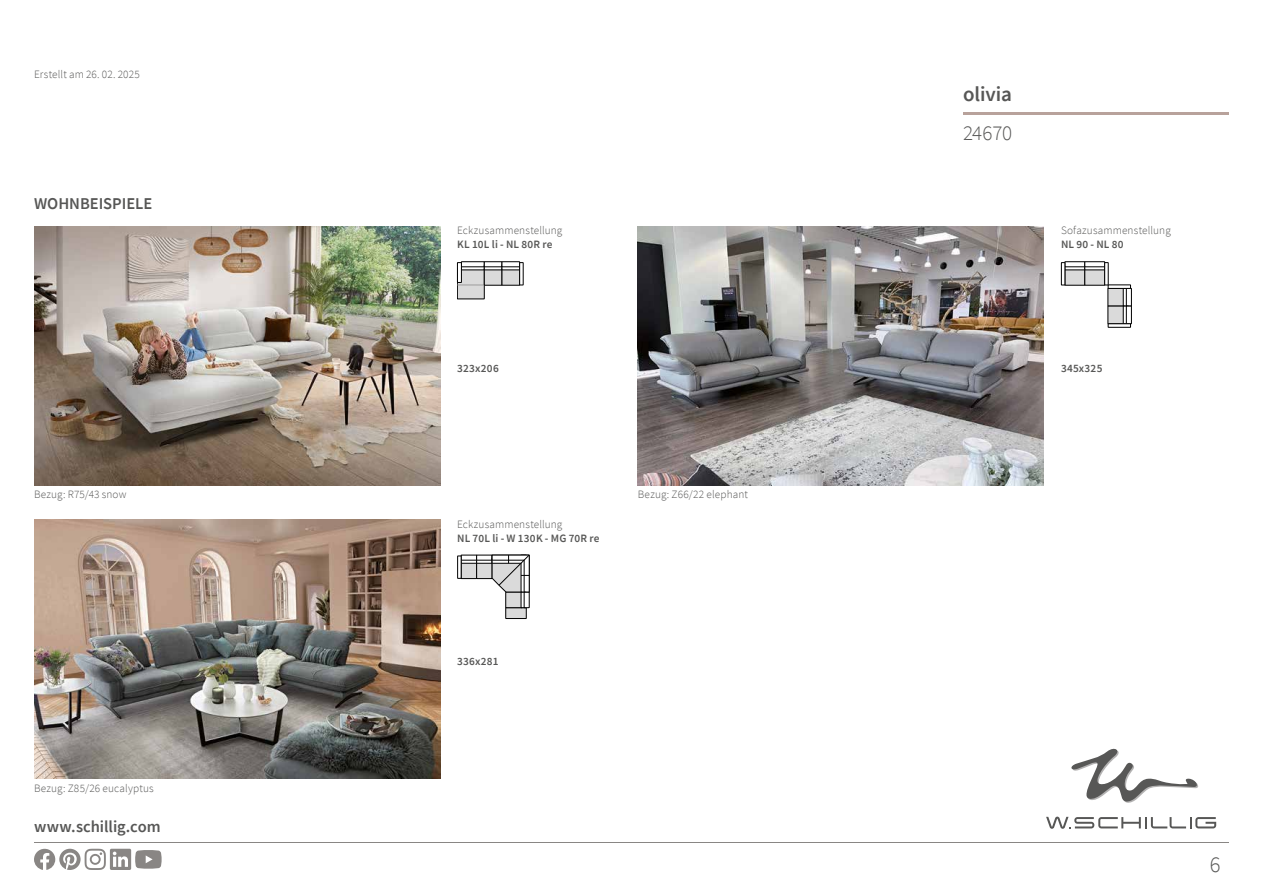
<style>
.page{position:relative;width:1263px;height:893px;background:#fff}
.page>*{position:absolute;margin:0;border:0;box-sizing:border-box;transform-origin:0 0}
.t1{font:300 22.5px "Source Sans Pro";color:#575756}
.t2{font:600 21px "Source Sans Pro";letter-spacing:-.005em;color:#575756}
.t3{font:300 21px "Source Sans Pro";letter-spacing:-.01em;color:#575756}
.t4{font:600 16.5px "Source Sans Pro";color:#575756}
.t5{font:300 11.25px "Source Sans Pro";letter-spacing:.015em;color:#575756}
.t6{font:600 11.25px "Source Sans Pro";letter-spacing:.02em;color:#575756}
</style>
<div class="page">
<hr style="left:34px;top:842px;width:1195px;height:1px;background:#898684">
<hr style="left:963px;top:113px;width:266px;height:2px;background:#b8a29b">
<img style="left:34px;top:226px;width:406px;height:259px">
<div style="left:457px;top:269px;width:27px;height:30px;background:#dadada"></div>
<div style="left:457px;top:269px;width:27px;height:30px;border:1px solid #000"></div>
<div style="left:461px;top:265px;width:23px;height:5px;background:#b0b0b0"></div>
<div style="left:461px;top:265px;width:23px;height:5px;border:1px solid #000"></div>
<div style="left:461px;top:262px;width:23px;height:5px;border:1px solid #000"></div>
<div style="left:457px;top:262px;width:4px;height:21px;border:1px solid #000"></div>
<svg style="left:457px;top:285px;width:27px;height:1px"></svg>
<div style="left:484px;top:269px;width:18px;height:16px;background:#dadada"></div>
<div style="left:484px;top:269px;width:18px;height:16px;border:1px solid #000"></div>
<div style="left:484px;top:265px;width:18px;height:5px;background:#b0b0b0"></div>
<div style="left:484px;top:265px;width:18px;height:5px;border:1px solid #000"></div>
<div style="left:484px;top:262px;width:18px;height:5px;border:1px solid #000"></div>
<div style="left:502px;top:269px;width:18px;height:16px;background:#dadada"></div>
<div style="left:502px;top:269px;width:18px;height:16px;border:1px solid #000"></div>
<div style="left:502px;top:265px;width:18px;height:5px;background:#b0b0b0"></div>
<div style="left:502px;top:265px;width:18px;height:5px;border:1px solid #000"></div>
<div style="left:502px;top:262px;width:18px;height:5px;border:1px solid #000"></div>
<div style="left:519px;top:262px;width:4px;height:23px;border:1px solid #000"></div>
<img style="left:638px;top:226px;width:406px;height:259px">
<div style="left:1108px;top:288px;width:16px;height:18px;background:#dadada"></div>
<div style="left:1108px;top:288px;width:16px;height:18px;border:1px solid #000"></div>
<div style="left:1123px;top:288px;width:5px;height:18px;background:#d7d7d7"></div>
<div style="left:1123px;top:288px;width:5px;height:18px;border:1px solid #000"></div>
<div style="left:1126px;top:288px;width:5px;height:18px;border:1px solid #000"></div>
<div style="left:1108px;top:306px;width:16px;height:18px;background:#dadada"></div>
<div style="left:1108px;top:306px;width:16px;height:18px;border:1px solid #000"></div>
<div style="left:1123px;top:306px;width:5px;height:18px;background:#d7d7d7"></div>
<div style="left:1123px;top:306px;width:5px;height:18px;border:1px solid #000"></div>
<div style="left:1126px;top:306px;width:5px;height:18px;border:1px solid #000"></div>
<div style="left:1108px;top:324px;width:23px;height:3px;border:1px solid #000"></div>
<div style="left:1108px;top:285px;width:23px;height:4px;border:1px solid #000"></div>
<div style="left:1065px;top:269px;width:20px;height:16px;background:#dadada"></div>
<div style="left:1065px;top:269px;width:20px;height:16px;border:1px solid #000"></div>
<div style="left:1065px;top:265px;width:20px;height:5px;background:#b0b0b0"></div>
<div style="left:1065px;top:265px;width:20px;height:5px;border:1px solid #000"></div>
<div style="left:1065px;top:262px;width:20px;height:5px;border:1px solid #000"></div>
<div style="left:1061px;top:262px;width:4px;height:23px;border:1px solid #000"></div>
<div style="left:1085px;top:269px;width:20px;height:16px;background:#dadada"></div>
<div style="left:1085px;top:269px;width:20px;height:16px;border:1px solid #000"></div>
<div style="left:1085px;top:265px;width:20px;height:5px;background:#b0b0b0"></div>
<div style="left:1085px;top:265px;width:20px;height:5px;border:1px solid #000"></div>
<div style="left:1085px;top:262px;width:20px;height:5px;border:1px solid #000"></div>
<div style="left:1104px;top:262px;width:4px;height:23px;border:1px solid #000"></div>
<img style="left:34px;top:520px;width:406px;height:259px">
<div style="left:461px;top:562px;width:16px;height:17px;background:#dadada"></div>
<div style="left:461px;top:562px;width:16px;height:17px;border:1px solid #000"></div>
<div style="left:461px;top:558px;width:16px;height:5px;background:#535353"></div>
<div style="left:461px;top:558px;width:16px;height:5px;border:1px solid #000"></div>
<div style="left:461px;top:555px;width:16px;height:5px;border:1px solid #000"></div>
<div style="left:457px;top:556px;width:4px;height:22px;border:1px solid #000"></div>
<div style="left:477px;top:562px;width:15px;height:17px;background:#dadada"></div>
<div style="left:476px;top:562px;width:16px;height:17px;border:1px solid #000"></div>
<div style="left:477px;top:558px;width:15px;height:5px;background:#535353"></div>
<div style="left:476px;top:558px;width:16px;height:5px;border:1px solid #000"></div>
<div style="left:476px;top:555px;width:16px;height:5px;border:1px solid #000"></div>
<svg style="left:492px;top:555px;width:37px;height:37px"></svg>
<div style="left:506px;top:608px;width:20px;height:10px;background:#dadada"></div>
<div style="left:506px;top:608px;width:20px;height:11px;border:1px solid #000"></div>
<div style="left:506px;top:592px;width:16px;height:16px;background:#dadada"></div>
<div style="left:506px;top:592px;width:16px;height:16px;border:1px solid #000"></div>
<div style="left:521px;top:592px;width:5px;height:16px;background:#a4a4a4"></div>
<div style="left:521px;top:592px;width:5px;height:16px;border:1px solid #000"></div>
<div style="left:524px;top:592px;width:5px;height:16px;border:1px solid #000"></div>
<svg style="left:34px;top:849px;width:128px;height:21px"></svg>
<svg style="left:1071px;top:749px;width:128px;height:54px"></svg>
<svg style="left:1046px;top:817px;width:170px;height:12px"></svg>
<p class="t5" style="left:34px;top:67px;width:107px">Erstellt am 26. 02. 2025</p>
<h3 class="t4" style="left:34px;top:193px;width:120px">WOHNBEISPIELE</h3>
<p class="t5" style="left:34px;top:487px;width:94px">Bezug: R75/43 snow</p>
<p class="t5" style="left:34px;top:781px;width:121px">Bezug: Z85/26 eucalyptus</p>
<h3 class="t4" style="left:34px;top:816px;width:128px">www.schillig.com</h3>
<h2 class="t2" style="left:963px;top:80px;width:50px">olivia</h2>
<p class="t5" style="left:457px;top:224px;width:107px">Eckzusammenstellung</p>
<h2 class="t3" style="left:963px;top:120px;width:51px">24670</h2>
<p class="t5" style="left:1061px;top:224px;width:111px">Sofazusammenstellung</p>
<p class="t6" style="left:457px;top:237px;width:97px">KL 10L li - NL 80R re</p>
<p class="t6" style="left:1061px;top:237px;width:64px">NL 90 - NL 80</p>
<p class="t6" style="left:457px;top:360px;width:43px">323x206</p>
<p class="t5" style="left:457px;top:517px;width:107px">Eckzusammenstellung</p>
<p class="t6" style="left:457px;top:530px;width:144px">NL 70L li - W 130K - MG 70R re</p>
<p class="t5" style="left:638px;top:488px;width:112px">Bezug: Z66/22 elephant</p>
<p class="t6" style="left:457px;top:654px;width:43px">336x281</p>
<p class="t6" style="left:1061px;top:360px;width:43px">345x325</p>
<h1 class="t1" style="left:1210px;top:850px;width:12px">6</h1>
</div>
